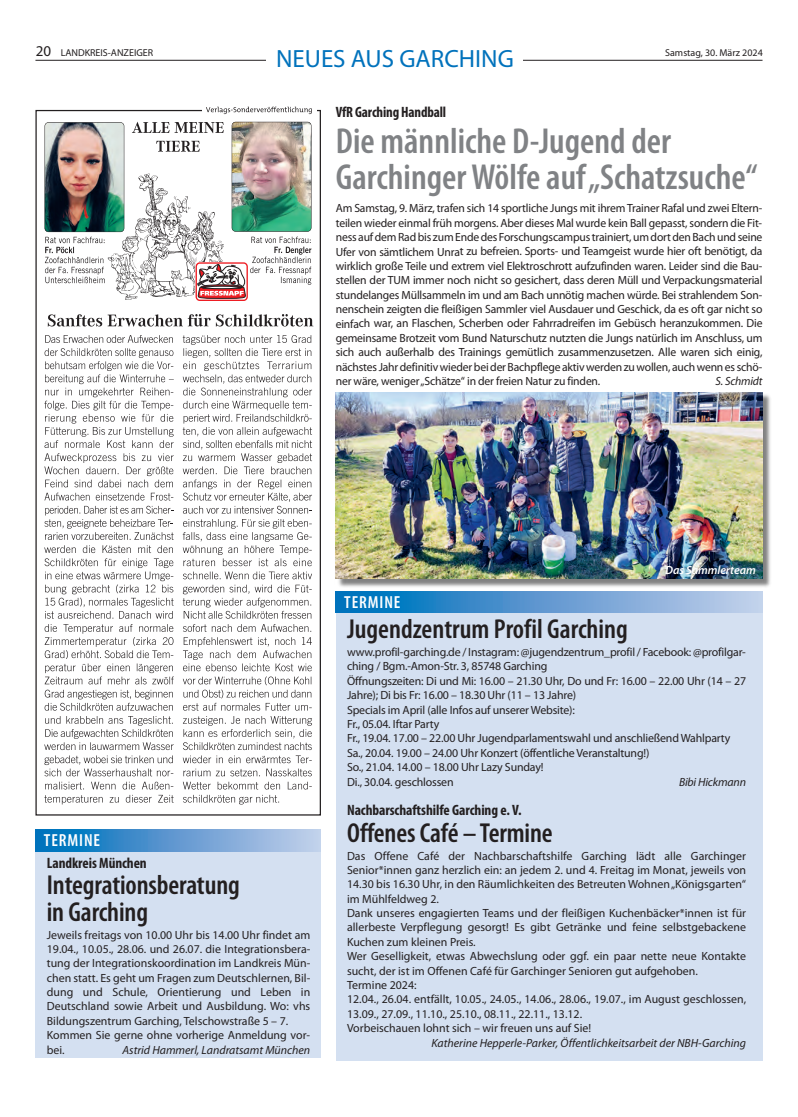
<style>
.page{position:relative;width:798px;height:1117px;background:#fff}
.page>*{position:absolute;margin:0;border:0;box-sizing:border-box;transform-origin:0 0}
.t1{font:600 condensed 36.25px/36.2px "Myriad Pro";color:#808285}
.t2{font:600 condensed 27.5px/26.2px "Myriad Pro";letter-spacing:-.005em;color:#231f20}
.t3{font:25px "Myriad Pro";color:#0072bc}
.t4{font:600 condensed 17.5px "Myriad Pro";letter-spacing:.05em;color:#fff}
.t5{font:700 condensed 15px "Myriad Pro";letter-spacing:-.005em;color:#231f20}
.t6{font:11.88px/14.4px "Myriad Pro";letter-spacing:-.01em;color:#231f20}
.t7{font:italic 11.88px "Myriad Pro";color:#231f20}
.t8{font:italic 600 11.88px "Myriad Pro";letter-spacing:-.01em;color:#fff}
.t9{font:10px "Myriad Pro";color:#231f20}
.s1{font-size:15px}
</style>
<div class="page">
<hr style="left:35px;top:60px;width:727px;height:1px;background:#231f20">
<div style="left:266px;top:50px;width:257px;height:23px;background:#fff"></div>
<div style="left:335px;top:606px;width:427px;height:453px;background:#d4e0f1"></div>
<svg style="left:335px;top:591px;width:427px;height:21px;background:#5c9cd1"></svg>
<img style="left:232px;top:122px;width:79px;height:109px;border-radius:4px">
<div style="left:231px;top:122px;width:80px;height:109px;border:1px solid #231f20;border-radius:4px"></div>
<svg style="left:132px;top:122px;width:92px;height:11px"></svg>
<svg style="left:156px;top:141px;width:44px;height:11px"></svg>
<img style="left:45px;top:122px;width:79px;height:110px;border-radius:4px">
<div style="left:45px;top:122px;width:79px;height:110px;border:1px solid #231f20;border-radius:4px"></div>
<svg style="left:45px;top:237px;width:60px;height:46px"></svg>
<img style="left:107px;top:173px;width:108px;height:127px">
<div style="left:195px;top:262px;width:53px;height:39px;border:1px solid #ee1d23;border-radius:4px"></div>
<svg style="left:196px;top:236px;width:115px;height:63px"></svg>
<svg style="left:206px;top:107px;width:105px;height:7px"></svg>
<svg style="left:44px;top:335px;width:130px;height:283px"></svg>
<svg style="left:45px;top:624px;width:129px;height:86px"></svg>
<svg style="left:44px;top:716px;width:129px;height:88px"></svg>
<svg style="left:183px;top:335px;width:129px;height:178px"></svg>
<svg style="left:183px;top:519px;width:129px;height:99px"></svg>
<svg style="left:183px;top:624px;width:128px;height:7px"></svg>
<svg style="left:183px;top:637px;width:129px;height:73px"></svg>
<svg style="left:183px;top:716px;width:129px;height:88px"></svg>
<svg style="left:48px;top:314px;width:265px;height:12px"></svg>
<div style="left:35px;top:844px;width:286px;height:213px;background:#d4e0f1"></div>
<svg style="left:35px;top:829px;width:286px;height:22px;background:#5c9cd1"></svg>
<img style="left:335px;top:392px;width:436px;height:195px">
<img style="left:335px;top:392px;width:427px;height:186px">
<p class="t9" style="left:36px;top:49px;width:119px"><span class="s1">20</span> LANDKREIS-ANZEIGER</p>
<p class="t9" style="left:665px;top:49px;width:99px">Samstag, 30. März 2024</p>
<p class="t3" style="left:276px;top:49px;width:239px">NEUES AUS GARCHING</p>
<p class="t5" style="left:335px;top:106px;width:112px">VfR Garching Handball</p>
<p class="t1" style="left:335px;top:126px;width:423px">Die männliche D-Jugend der<br>Garchinger Wölfe auf „Schatzsuche“</p>
<p class="t6" style="left:335px;top:202px;width:428px;text-align:justify">Am Samstag, 9. März, trafen sich 14 sportliche Jungs mit ihrem Trainer Rafal und zwei Eltern&shy;teilen wieder einmal früh morgens. Aber dieses Mal wurde kein Ball gepasst, sondern die Fit&shy;ness auf dem Rad bis zum Ende des Forschungscampus trainiert, um dort den Bach und seine Ufer von sämtlichem Unrat zu befreien. Sports- und Teamgeist wurde hier oft benötigt, da wirklich große Teile und extrem viel Elektroschrott aufzufinden waren. Leider sind die Bau&shy;stellen der TUM immer noch nicht so gesichert, dass deren Müll und Verpackungsmaterial stundelanges Müllsammeln im und am Bach unnötig machen würde. Bei strahlendem Son&shy;nenschein zeigten die fleißigen Sammler viel Ausdauer und Geschick, da es oft gar nicht so einfach war, an Flaschen, Scherben oder Fahrradreifen im Gebüsch heranzukommen. Die gemeinsame Brotzeit vom Bund Naturschutz nutzten die Jungs natürlich im Anschluss, um sich auch außerhalb des Trainings gemütlich zusammenzusetzen. Alle waren sich einig, nächstes Jahr definitiv wieder bei der Bachpflege aktiv werden zu wollen, auch wenn es schö&shy;ner wäre, weniger „Schätze“ in der freien Natur zu finden.</p>
<p class="t7" style="left:715px;top:376px;width:48px">S. Schmidt</p>
<p class="t4" style="left:44px;top:833px;width:58px">TERMINE</p>
<p class="t5" style="left:47px;top:857px;width:101px">Landkreis München</p>
<p class="t2" style="left:47px;top:874px;width:194px">Integrationsberatung in Garching</p>
<p class="t6" style="left:47px;top:928px;width:265px;text-align:justify">Jeweils freitags von 10.00 Uhr bis 14.00 Uhr findet am 19.04., 10.05., 28.06. und 26.07. die Integrationsbera&shy;tung der Integrationskoordination im Landkreis Mün&shy;chen statt. Es geht um Fragen zum Deutschlernen, Bil&shy;dung und Schule, Orientierung und Leben in Deutschland sowie Arbeit und Ausbildung. Wo: vhs Bildungszentrum Garching, Telschowstraße 5 – 7.</p>
<p class="t6" style="left:47px;top:1028px;width:265px">Kommen Sie gerne ohne vorherige Anmeldung vor&shy;bei.</p>
<p class="t7" style="left:122px;top:1044px;width:189px">Astrid Hammerl, Landratsamt München</p>
<p class="t8" style="left:665px;top:562px;width:92px">Das Sammlerteam</p>
<p class="t4" style="left:344px;top:595px;width:58px">TERMINE</p>
<p class="t2" style="left:347px;top:618px;width:282px">Jugendzentrum Profil Garching</p>
<p class="t6" style="left:347px;top:645px;width:400px">www.profil-garching.de / Instagram: @jugendzentrum_profil / Facebook: @profilgar&shy;ching / Bgm.-Amon-Str. 3, 85748 Garching</p>
<p class="t6" style="left:347px;top:674px;width:400px">Öffnungszeiten: Di und Mi: 16.00 – 21.30 Uhr, Do und Fr: 16.00 – 22.00 Uhr (14 – 27<br>Jahre); Di bis Fr: 16.00 – 18.30 Uhr (11 – 13 Jahre)</p>
<p class="t6" style="left:347px;top:703px;width:229px">Specials im April (alle Infos auf unserer Website):</p>
<p class="t6" style="left:347px;top:717px;width:94px">Fr., 05.04. Iftar Party</p>
<p class="t6" style="left:347px;top:732px;width:385px">Fr., 19.04. 17.00 – 22.00 Uhr Jugendparlamentswahl und anschließend Wahlparty</p>
<p class="t6" style="left:347px;top:746px;width:304px">Sa., 20.04. 19.00 – 24.00 Uhr Konzert (öffentliche Veranstaltung!)</p>
<p class="t6" style="left:347px;top:760px;width:198px">So., 21.04. 14.00 – 18.00 Uhr Lazy Sunday!</p>
<p class="t6" style="left:347px;top:775px;width:108px">Di., 30.04. geschlossen</p>
<p class="t7" style="left:678px;top:776px;width:69px">Bibi Hickmann</p>
<p class="t5" style="left:347px;top:804px;width:176px">Nachbarschaftshilfe Garching e. V.</p>
<p class="t2" style="left:347px;top:821px;width:207px">Offenes Café – Termine</p>
<p class="t6" style="left:347px;top:849px;width:400px;text-align:justify">Das Offene Café der Nachbarschaftshilfe Garching lädt alle Garchinger Senior*innen ganz herzlich ein: an jedem 2. und 4. Freitag im Monat, jeweils von 14.30 bis 16.30 Uhr, in den Räumlichkeiten des Betreuten Wohnen „Königsgarten“ im Mühlfeldweg 2.</p>
<p class="t6" style="left:347px;top:906px;width:400px;text-align:justify">Dank unseres engagierten Teams und der fleißigen Kuchenbäcker*innen ist für allerbeste Verpflegung gesorgt! Es gibt Getränke und feine selbstgebackene Kuchen zum kleinen Preis.</p>
<p class="t6" style="left:347px;top:949px;width:400px">Wer Geselligkeit, etwas Abwechslung oder ggf. ein paar nette neue Kontakte sucht, der ist im Offenen Café für Garchinger Senioren gut aufgehoben.</p>
<p class="t6" style="left:347px;top:978px;width:71px">Termine 2024:</p>
<p class="t6" style="left:347px;top:993px;width:400px">12.04., 26.04. entfällt, 10.05., 24.05., 14.06., 28.06., 19.07., im August geschlossen,<br>13.09., 27.09., 11.10., 25.10., 08.11., 22.11., 13.12.</p>
<p class="t6" style="left:347px;top:1021px;width:245px">Vorbeischauen lohnt sich – wir freuen uns auf Sie!</p>
<p class="t7" style="left:431px;top:1037px;width:316px">Katherine Hepperle-Parker, Öffentlichkeitsarbeit der NBH-Garching</p>
</div>
